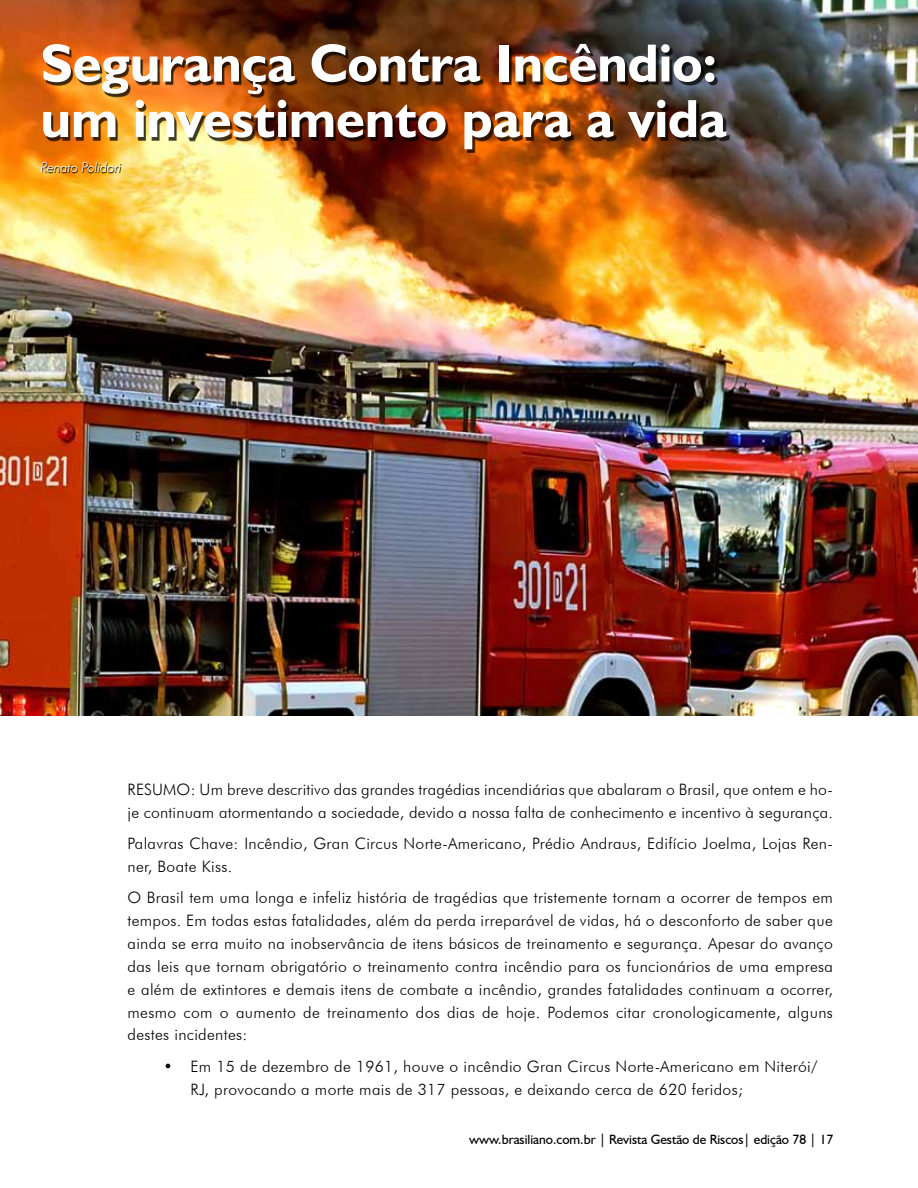
<style>
.page{position:relative;width:918px;height:1188px;background:#fff}
.page>*{position:absolute;margin:0;border:0;box-sizing:border-box;transform-origin:0 0}
.t1{font:700 54px/55.5px "Humanist 521 BT";color:#fff}
.t2{font:300 15.75px/22.8px "Futura BT";letter-spacing:.02em;color:#000}
.t3{font:13.5px "Humanist 521 BT";color:#000}
.t4{font:italic 300 13.5px "Futura BT";letter-spacing:-.015em;color:#fff}
</style>
<div class="page">
<img style="left:0;top:0;width:918px;height:716px">
<div style="left:46px;top:47px;width:684px;height:105px;background:#000;opacity:.75"></div>
<svg style="left:42px;top:163px;width:80px;height:10px"></svg>
<h1 class="t1" style="left:40px;top:34px;width:688px">Segurança Contra Incêndio: um investimento para a vida</h1>
<p class="t4" style="left:40px;top:159px;width:82px">Renato Polidori</p>
<p class="t2" style="left:128px;top:778px;width:707px;text-align:right">: Um breve descritivo das grandes tragédias incendiárias que abalaram o Brasil, que ontem e ho-<br>je continuam atormentando a sociedade, devido a nossa falta de conhecimento e incentivo à segurança.</p>
<p class="t2" style="left:128px;top:832px;width:707px">Palavras Chave: Incêndio, Gran Circus Norte-Americano, Prédio Andraus, Edifício Joelma, Lojas Ren&shy;ner, Boate Kiss.</p>
<p class="t2" style="left:128px;top:886px;width:707px;text-align:justify">O Brasil tem uma longa e infeliz história de tragédias que tristemente tornam a ocorrer de tempos em tempos. Em todas estas fatalidades, além da perda irreparável de vidas, há o desconforto de saber que ainda se erra muito na inobservância de itens básicos de treinamento e segurança. Apesar do avanço das leis que tornam obrigatório o treinamento contra incêndio para os funcionários de uma empresa e além de extintores e demais itens de combate a incêndio, grandes fatalidades continuam a ocorrer, mesmo com o aumento de treinamento dos dias de hoje. Podemos citar cronologicamente, alguns destes incidentes:</p>
<p class="t2" style="left:191px;top:1055px;width:629px;text-indent:-27px">• Em 15 de dezembro de 1961, houve o incêndio Gran Circus Norte-Americano em Niterói/<br>RJ, provocando a morte mais de 317 pessoas, e deixando cerca de 620 feridos;</p>
<p class="t2" style="left:128px;top:778px;width:20px">Resumo</p>
<p class="t3" style="left:469px;top:1131px;width:366px">www.brasiliano.com.br | Revista Gestão de Riscos| edição 78 | 17</p>
</div>
